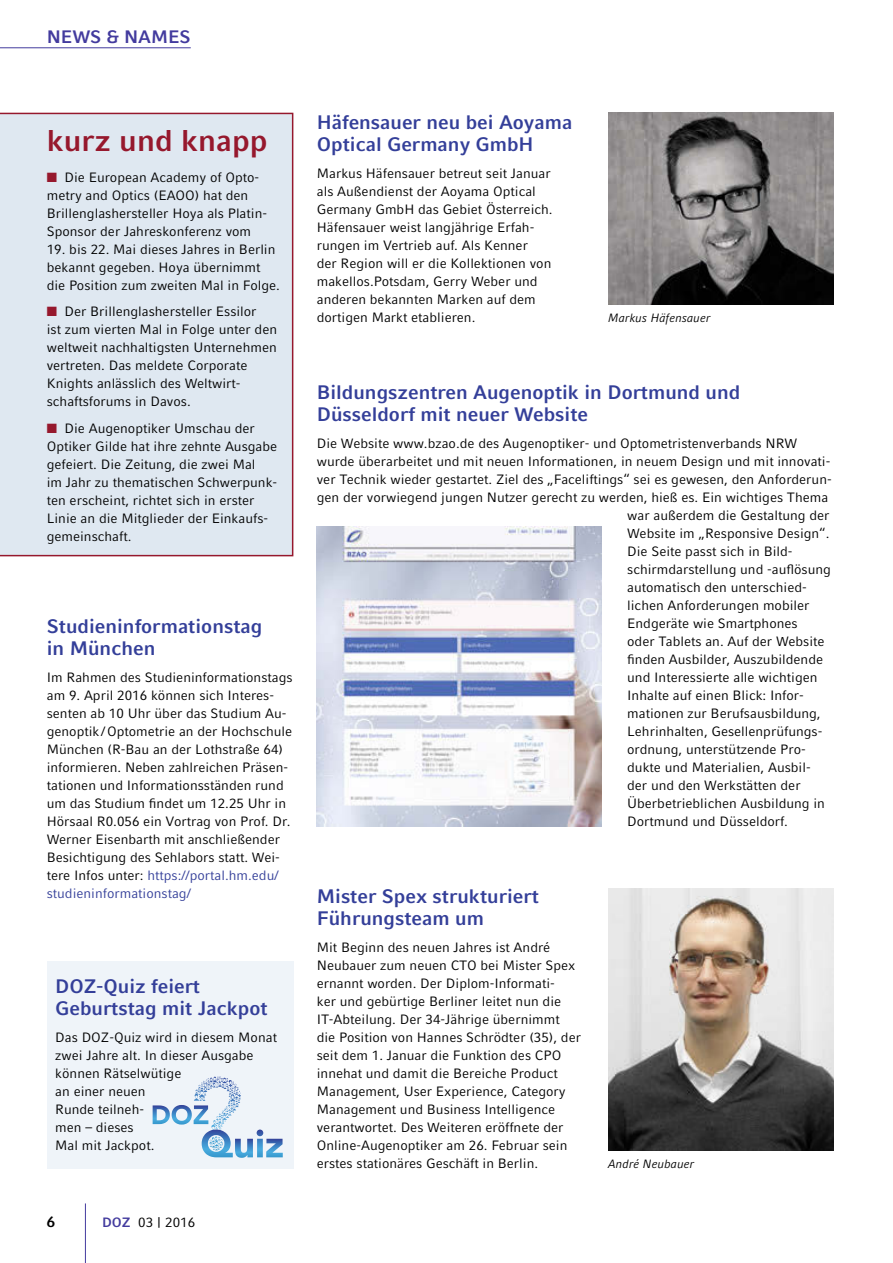
<style>
.page{position:relative;width:893px;height:1263px;background:#fff}
.page>*{position:absolute;margin:0;border:0;box-sizing:border-box;transform-origin:0 0}
.t1{font:700 30px "Compatil Fact LT Pro";color:#96182d}
.t2{font:700 19.5px/22.5px "Compatil Fact LT Pro";color:#343f99}
.t3{font:700 18px "Compatil Fact LT Pro";color:#433b9e}
.t4{font:700 15px "Compatil Fact LT Pro";color:#000}
.t5{font:13.5px/18px "Compatil Fact LT Pro";color:#000}
.t6{font:italic 12px "Compatil Fact LT Pro";color:#000}
.s1{color:#96182d}
.s2{color:#343f99}
.s3{font-weight:700;color:#433b9e}
</style>
<div class="page">
<hr style="left:0;top:47px;width:191px;height:1px;background:#433b9e">
<hr style="left:85px;top:1203px;width:1px;height:60px;background:#433b9e">
<div style="left:0;top:113px;width:293px;height:443px;background:#dfe8f1"></div>
<img style="left:608px;top:113px;width:225px;height:191px">
<div style="left:47px;top:961px;width:246px;height:207px;background:#eff4f9"></div>
<svg style="left:153px;top:1076px;width:130px;height:82px"></svg>
<img style="left:317px;top:527px;width:285px;height:299px">
<img style="left:608px;top:889px;width:225px;height:261px">
<h3 class="t3" style="left:47px;top:26px;width:145px">NEWS &amp; NAMES</h3>
<h1 class="t1" style="left:47px;top:123px;width:222px">kurz und knapp</h1>
<p class="t5" style="left:47px;top:168px;width:220px"><span class="s1">■</span> Die European Academy of Opto&shy;metry and Optics (EAOO) hat den Brillenglashersteller Hoya als Platin-Sponsor der Jahreskonferenz vom</p>
<p class="t5" style="left:47px;top:240px;width:235px">19. bis 22. Mai dieses Jahres in Berlin bekannt gegeben. Hoya übernimmt die Position zum zweiten Mal in Folge.</p>
<p class="t5" style="left:47px;top:302px;width:232px"><span class="s1">■</span> Der Brillenglashersteller Essilor<br>ist zum vierten Mal in Folge unter den weltweit nachhaltigsten Unternehmen vertreten. Das meldete Corporate Knights anlässlich des Weltwirt&shy;schaftsforums in Davos.</p>
<p class="t5" style="left:47px;top:419px;width:232px"><span class="s1">■</span> Die Augenoptiker Umschau der Optiker Gilde hat ihre zehnte Ausgabe gefeiert. Die Zeitung, die zwei Mal<br>im Jahr zu thematischen Schwerpunk&shy;ten erscheint, richtet sich in erster Linie an die Mitglieder der Einkaufs&shy;gemeinschaft.</p>
<h2 class="t2" style="left:47px;top:615px;width:217px">Studieninformationstag in München</h2>
<p class="t5" style="left:47px;top:669px;width:247px">Im Rahmen des Studieninformationstags am 9. April 2016 können sich Interes&shy;senten ab 10 Uhr über das Studium Au&shy;genoptik/Optometrie an der Hochschule München (R-Bau an der Lothstraße 64) informieren. Neben zahlreichen Präsen&shy;tationen und Informationsständen rund um das Studium findet um 12.25 Uhr in Hörsaal R0.056 ein Vortrag von Prof. Dr.<br>Werner Eisenbarth mit anschließender Besichtigung des Sehlabors statt. Wei&shy;tere Infos unter: <span class="s2">https://portal.hm.edu/ studieninformationstag/</span></p>
<h2 class="t2" style="left:55px;top:975px;width:214px">DOZ-Quiz feiert<br>Geburtstag mit Jackpot</h2>
<p class="t5" style="left:55px;top:1029px;width:223px">Das DOZ-Quiz wird in diesem Monat zwei Jahre alt. In dieser Ausgabe können Rätselwütige<br>an einer neuen<br>Runde teilneh-<br>men – dieses<br>Mal mit Jackpot.</p>
<p class="t4" style="left:47px;top:1213px;width:10px">6</p>
<p class="t5" style="left:102px;top:1213px;width:95px"><span class="s3">DOZ</span> 03 | 2016</p>
<h2 class="t2" style="left:317px;top:111px;width:257px">Häfensauer neu bei Aoyama<br>Optical Germany GmbH</h2>
<p class="t5" style="left:317px;top:165px;width:237px">Markus Häfensauer betreut seit Januar als Außendienst der Aoyama Optical Germany GmbH das Gebiet Österreich.<br>Häfensauer weist langjährige Erfah&shy;rungen im Vertrieb auf. Als Kenner<br>der Region will er die Kollektionen von makellos.Potsdam, Gerry Weber und anderen bekannten Marken auf dem dortigen Markt etablieren.</p>
<p class="t6" style="left:608px;top:311px;width:104px">Markus Häfensauer</p>
<h2 class="t2" style="left:317px;top:381px;width:425px">Bildungszentren Augenoptik in Dortmund und<br>Düsseldorf mit neuer Website</h2>
<p class="t5" style="left:317px;top:435px;width:482px">Die Website www.bzao.de des Augenoptiker- und Optometristenverbands NRW</p>
<p class="t5" style="left:317px;top:453px;width:515px">wurde überarbeitet und mit neuen Informationen, in neuem Design und mit innovati-</p>
<p class="t5" style="left:317px;top:471px;width:516px">ver Technik wieder gestartet. Ziel des „Faceliftings“ sei es gewesen, den Anforderun-</p>
<p class="t5" style="left:317px;top:489px;width:513px">gen der vorwiegend jungen Nutzer gerecht zu werden, hieß es. Ein wichtiges Thema</p>
<p class="t5" style="left:627px;top:507px;width:204px">war außerdem die Gestaltung der</p>
<p class="t5" style="left:627px;top:525px;width:204px">Website im „Responsive Design“.</p>
<p class="t5" style="left:627px;top:543px;width:167px">Die Seite passt sich in Bild-</p>
<p class="t5" style="left:627px;top:561px;width:205px">schirmdarstellung und -auflösung</p>
<p class="t5" style="left:627px;top:579px;width:181px">automatisch den unterschied-</p>
<p class="t5" style="left:627px;top:597px;width:184px">lichen Anforderungen mobiler</p>
<p class="t5" style="left:627px;top:615px;width:172px">Endgeräte wie Smartphones</p>
<p class="t5" style="left:627px;top:633px;width:199px">oder Tablets an. Auf der Website</p>
<p class="t5" style="left:627px;top:651px;width:197px">finden Ausbilder, Auszubildende</p>
<p class="t5" style="left:627px;top:669px;width:192px">und Interessierte alle wichtigen</p>
<p class="t5" style="left:627px;top:687px;width:178px">Inhalte auf einen Blick: Infor-</p>
<p class="t5" style="left:627px;top:705px;width:195px">mationen zur Berufsausbildung,</p>
<p class="t5" style="left:627px;top:723px;width:197px">Lehrinhalten, Gesellenprüfungs-</p>
<p class="t5" style="left:627px;top:741px;width:180px">ordnung, unterstützende Pro-</p>
<p class="t5" style="left:627px;top:759px;width:185px">dukte und Materialien, Ausbil-</p>
<p class="t5" style="left:627px;top:777px;width:175px">der und den Werkstätten der</p>
<p class="t5" style="left:627px;top:795px;width:199px">Überbetrieblichen Ausbildung in</p>
<p class="t5" style="left:627px;top:813px;width:162px">Dortmund und Düsseldorf.</p>
<h2 class="t2" style="left:317px;top:885px;width:224px">Mister Spex strukturiert<br>Führungsteam um</h2>
<p class="t5" style="left:317px;top:939px;width:266px">Mit Beginn des neuen Jahres ist André Neubauer zum neuen CTO bei Mister Spex ernannt worden. Der Diplom-Informati-<br>ker und gebürtige Berliner leitet nun die IT-Abteilung. Der 34-Jährige übernimmt die Position von Hannes Schrödter (35), der seit dem 1. Januar die Funktion des CPO innehat und damit die Bereiche Product Management, User Experience, Category Management und Business Intelligence verantwortet. Des Weiteren eröffnete der Online-Augenoptiker am 26. Februar sein erstes stationäres Geschäft in Berlin.</p>
<p class="t6" style="left:608px;top:1157px;width:88px">André Neubauer</p>
</div>
